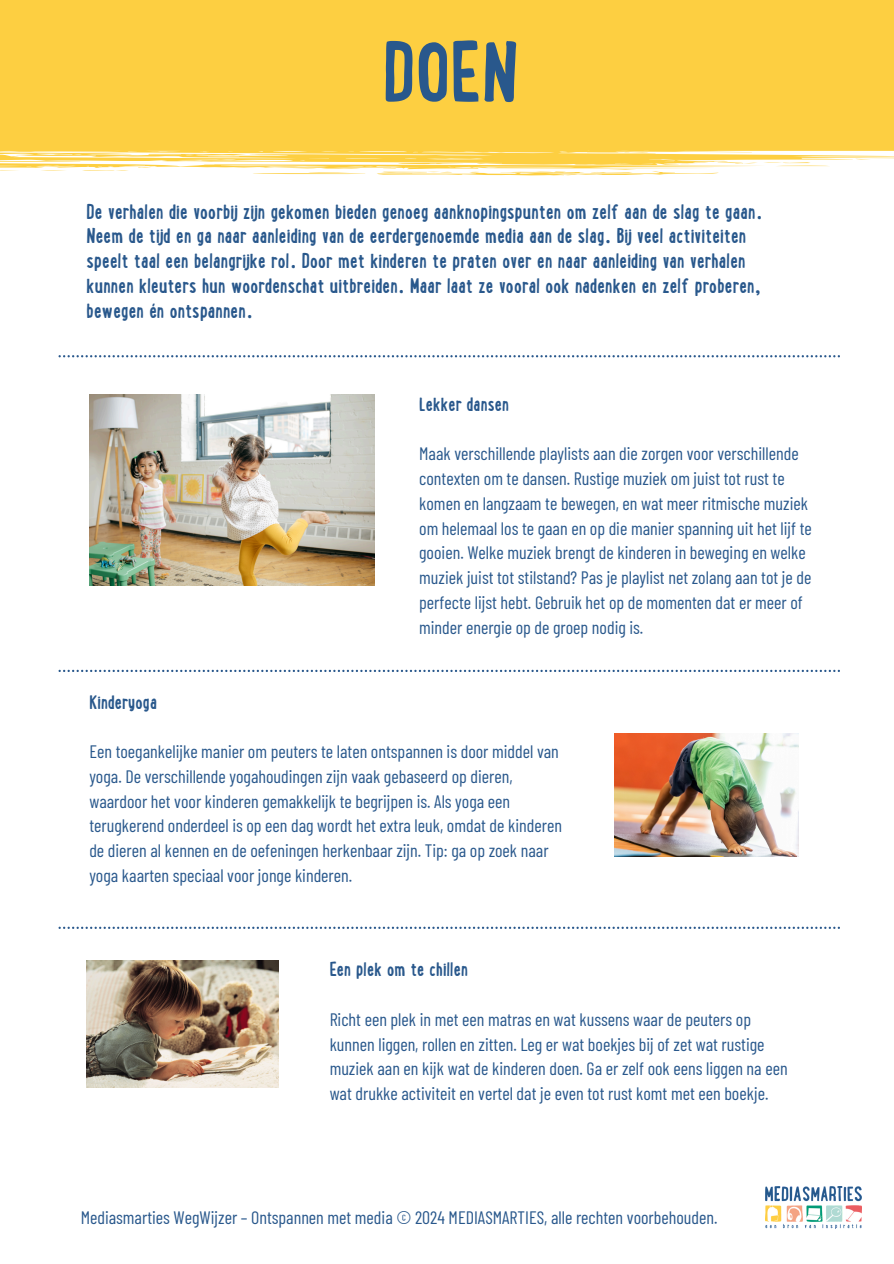
<style>
.page{position:relative;width:894px;height:1264px;background:#fff}
.page>*{position:absolute;margin:0;border:0;box-sizing:border-box;transform-origin:0 0}
.t1{font:700 90px "Lunch Box";color:#29588c}
.t2{font:700 22.5px/24.8px "Lunch Box";color:#29588c}
.t3{font:700 21px "Lunch Box";color:#29588c}
.t4{font:18px/24.8px "Barlow Condensed";color:#29588c}
</style>
<div class="page">
<div style="left:0;top:0;width:893px;height:168px;background:#fdcf41"></div>
<div style="left:0;top:30px;width:80px;height:132px;background:#fdcf41"></div>
<svg style="left:41px;top:170px;width:24px;height:1px"></svg>
<svg style="left:253px;top:168px;width:112px;height:6px"></svg>
<svg style="left:763px;top:162px;width:67px;height:4px"></svg>
<svg style="left:0;top:170px;width:18px;height:1px"></svg>
<svg style="left:854px;top:159px;width:16px;height:1px"></svg>
<svg style="left:82px;top:170px;width:46px;height:1px"></svg>
<svg style="left:371px;top:162px;width:386px;height:14px"></svg>
<svg style="left:587px;top:152px;width:68px;height:1px"></svg>
<svg style="left:137px;top:167px;width:14px;height:1px"></svg>
<svg style="left:58px;top:355px;width:781px;height:2px"></svg>
<img style="left:765px;top:1186px;width:96px;height:42px">
<svg style="left:58px;top:669px;width:781px;height:3px"></svg>
<img style="left:89px;top:395px;width:285px;height:190px">
<svg style="left:58px;top:926px;width:781px;height:2px"></svg>
<img style="left:614px;top:734px;width:184px;height:122px">
<img style="left:87px;top:960px;width:191px;height:127px">
<p class="t1" style="left:383px;top:39px;width:137px">DOEN</p>
<p class="t2" style="left:87px;top:202px;width:677px">De verhalen die voorbij zijn gekomen bieden genoeg aanknopingspunten om zelf aan de slag te gaan.<br>Neem de tijd en ga naar aanleiding van de eerdergenoemde media aan de slag. Bij veel activiteiten speelt taal een belangrijke rol. Door met kinderen te praten over en naar aanleiding van verhalen kunnen kleuters hun woordenschat uitbreiden. Maar laat ze vooral ook nadenken en zelf proberen, bewegen én ontspannen.</p>
<p class="t3" style="left:419px;top:396px;width:91px">Lekker dansen</p>
<h2 class="t4" style="left:419px;top:440px;width:394px">Maak verschillende playlists aan die zorgen voor verschillende contexten om te dansen. Rustige muziek om juist tot rust te komen en langzaam te bewegen, en wat meer ritmische muziek om helemaal los te gaan en op die manier spanning uit het lijf te gooien. Welke muziek brengt de kinderen in beweging en welke muziek juist tot stilstand? Pas je playlist net zolang aan tot je de perfecte lijst hebt. Gebruik het op de momenten dat er meer of minder energie op de groep nodig is.</h2>
<h2 class="t3" style="left:89px;top:693px;width:69px">Kinderyoga</h2>
<p class="t4" style="left:89px;top:738px;width:474px">Een toegankelijke manier om peuters te laten ontspannen is door middel van yoga. De verschillende yogahoudingen zijn vaak gebaseerd op dieren, waardoor het voor kinderen gemakkelijk te begrijpen is. Als yoga een terugkerend onderdeel is op een dag wordt het extra leuk, omdat de kinderen de dieren al kennen en de oefeningen herkenbaar zijn. Tip: ga op zoek naar yoga kaarten speciaal voor jonge kinderen.</p>
<p class="t3" style="left:329px;top:961px;width:140px">Een plek om te chillen</p>
<p class="t4" style="left:329px;top:1006px;width:459px">Richt een plek in met een matras en wat kussens waar de peuters op kunnen liggen, rollen en zitten. Leg er wat boekjes bij of zet wat rustige muziek aan en kijk wat de kinderen doen. Ga er zelf ook eens liggen na een wat drukke activiteit en vertel dat je even tot rust komt met een boekje.</p>
<p class="t4" style="left:81px;top:1204px;width:638px">Mediasmarties WegWijzer – Ontspannen met media © 2024 MEDIASMARTIES, alle rechten voorbehouden.</p>
</div>
